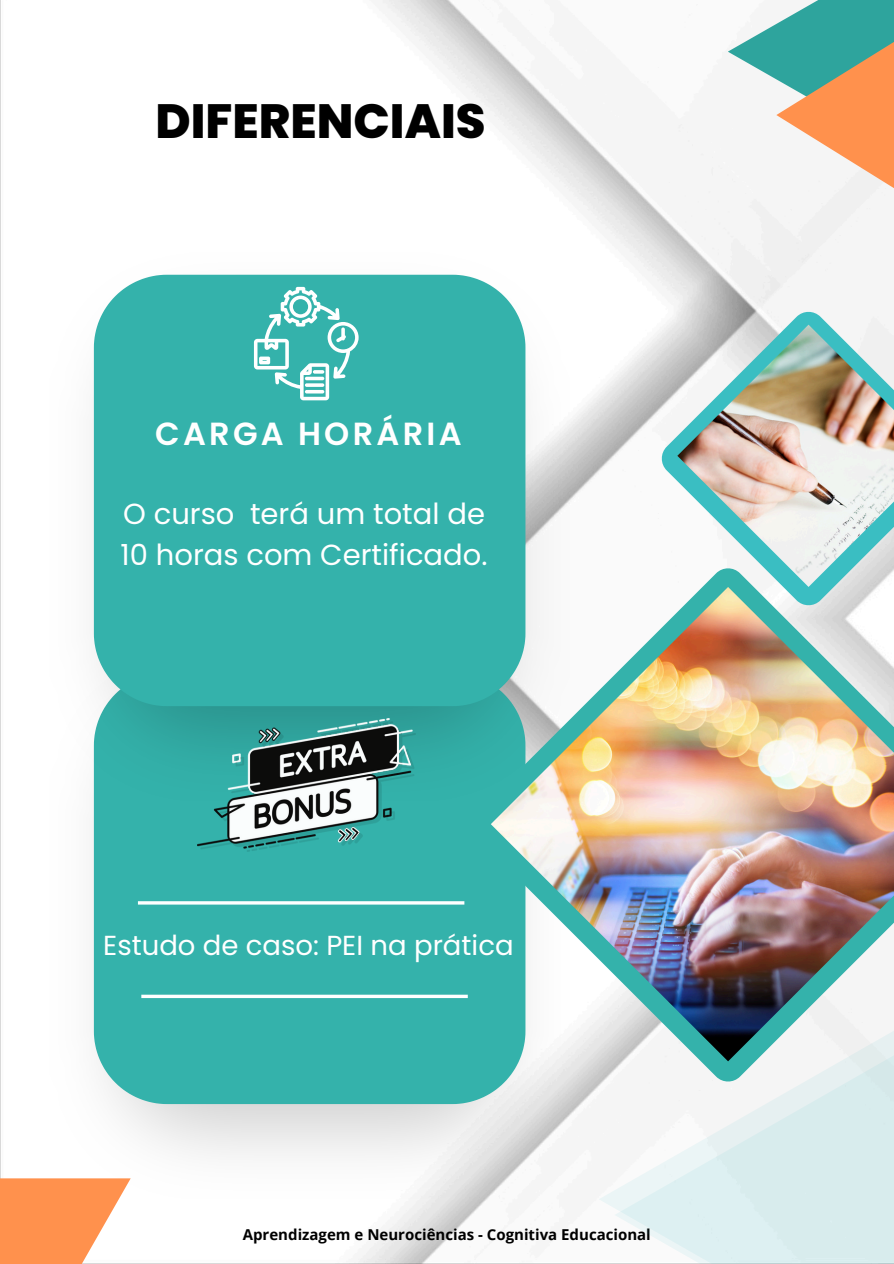
<style>
.page{position:relative;width:894px;height:1264px;background:#fff}
.page>*{position:absolute;margin:0;border:0;box-sizing:border-box;transform-origin:0 0}
.t1{font:800 48px "Poppins";color:#000}
.t2{font:600 31.95px "Poppins";letter-spacing:.105em;color:#fff}
.t3{font:28.95px/40.7px "Poppins";color:#fff}
.t4{font:27.45px "Poppins";color:#fff}
.t5{font:700 15px "Open Sans";color:#000}
</style>
<div class="page">
<img style="left:0;top:0;width:832px;height:1263px">
<img style="left:50px;top:800px;width:519px;height:398px">
<div style="left:94px;top:800px;width:431px;height:304px;background:#34b2ab"></div>
<svg style="left:470px;top:567px;width:190px;height:515px;fill:#34b2ab"></svg>
<img style="left:490px;top:587px;width:403px;height:474px">
<svg style="left:660px;top:311px;width:233px;height:295px"></svg>
<img style="left:677px;top:324px;width:216px;height:263px">
<svg style="left:727px;top:0;width:49px;height:186px;fill:#f5f5f5"></svg>
<svg style="left:776px;top:0;width:117px;height:261px"></svg>
<img style="left:598px;top:859px;width:295px;height:404px">
<img style="left:50px;top:253px;width:519px;height:547px">
<div style="left:94px;top:275px;width:431px;height:431px;background:#34b2ab"></div>
<svg style="left:254px;top:287px;width:104px;height:113px"></svg>
<img style="left:614px;top:875px;width:279px;height:388px">
<svg style="left:0;top:1178px;width:131px;height:85px;fill:#ff914d"></svg>
<hr style="left:138px;top:901px;width:326px;height:3px;background:#fff">
<svg style="left:141px;top:994px;width:326px;height:4px"></svg>
<img style="left:198px;top:718px;width:217px;height:133px">
<h2 class="t1" style="left:155px;top:87px;width:331px">DIFERENCIAIS</h2>
<p class="t2" style="left:155px;top:411px;width:308px">CARGA HORÁRIA</p>
<h3 class="t3" style="left:121px;top:494px;width:368px">O curso terá um total de<br>10 horas com Certificado.</h3>
<p class="t4" style="left:103px;top:926px;width:412px">Estudo de caso: PEI na prática</p>
<p class="t5" style="left:243px;top:1224px;width:409px">Aprendizagem e Neurociências - Cognitiva Educacional</p>
</div>
